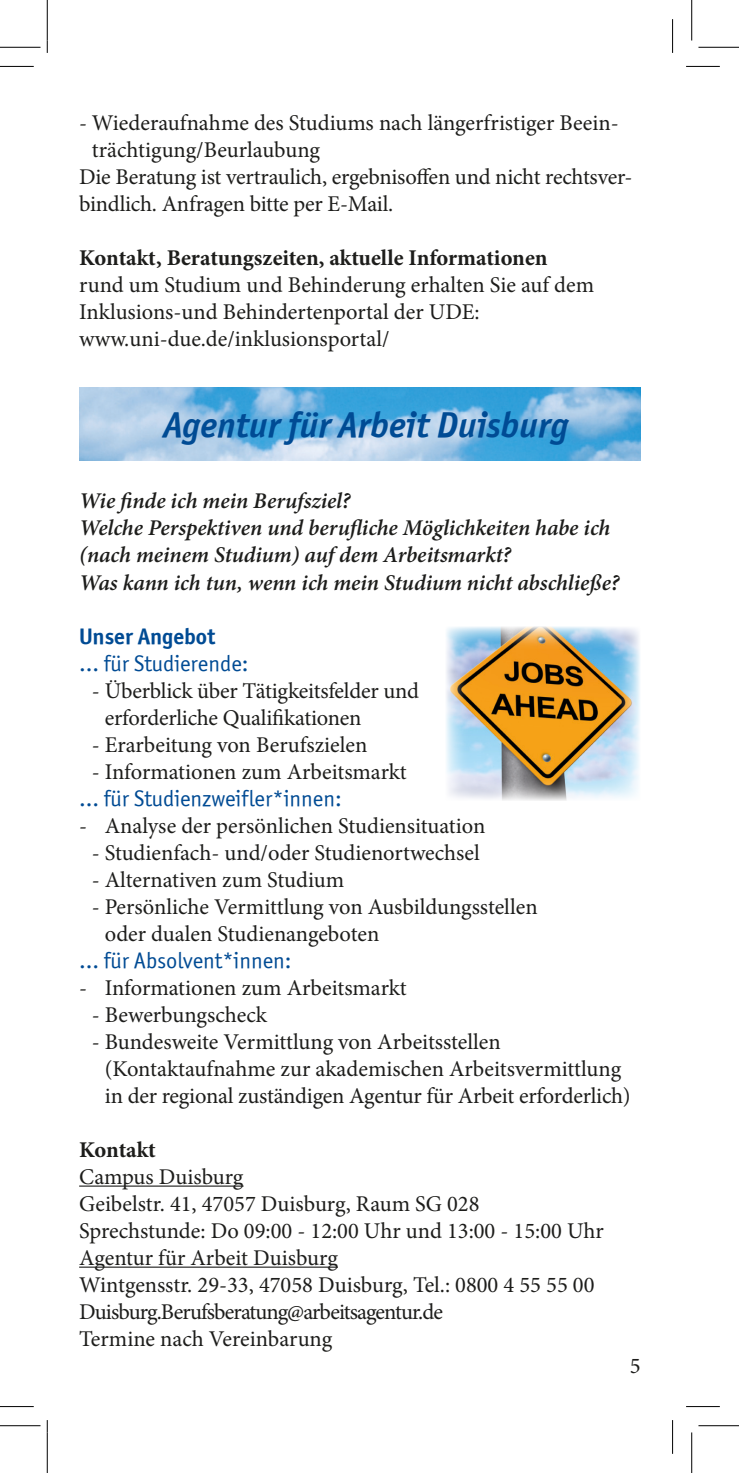
<style>
.page{position:relative;width:739px;height:1473px;background:#fff}
.page>*{position:absolute;margin:0;border:0;box-sizing:border-box;transform-origin:0 0}
.t1{font:36px "Officina Sans OSITCTT Bold Ita";color:#004b94}
.t2{font:22.5px/27px "Minion Pro";letter-spacing:-.005em;color:#1d1d1b}
.t3{font:italic 600 22.5px/27px "Minion Pro";letter-spacing:-.005em;color:#1d1d1b}
.t4{font:22.5px "Officina Sans OSITCTT Book";color:#004b94}
.t5{font:700 22.5px "Minion Pro";letter-spacing:-.005em;color:#1d1d1b}
.t6{font:22.5px "Officina Sans OSITCTT Bold";color:#004b94}
</style>
<div class="page">
<img style="left:79px;top:387px;width:561px;height:73px">
<hr style="left:79px;top:1185px;width:164px;height:1px;background:#1d1d1b">
<hr style="left:79px;top:1266px;width:259px;height:1px;background:#1d1d1b">
<img style="left:446px;top:626px;width:194px;height:174px">
<hr style="left:0;top:66px;width:34px;height:1px;background:#000">
<hr style="left:686px;top:66px;width:34px;height:1px;background:#000">
<hr style="left:0;top:1405px;width:34px;height:1px;background:#000">
<hr style="left:686px;top:1405px;width:34px;height:1px;background:#000">
<hr style="left:47px;top:19px;width:1px;height:34px;background:#000">
<hr style="left:47px;top:1419px;width:1px;height:34px;background:#000">
<hr style="left:672px;top:19px;width:1px;height:34px;background:#000">
<hr style="left:672px;top:1419px;width:1px;height:34px;background:#000">
<hr style="left:0;top:47px;width:40px;height:1px;background:#000">
<hr style="left:698px;top:47px;width:41px;height:1px;background:#000">
<hr style="left:0;top:1425px;width:40px;height:1px;background:#000">
<hr style="left:698px;top:1425px;width:41px;height:1px;background:#000">
<hr style="left:47px;top:0;width:1px;height:40px;background:#000">
<hr style="left:47px;top:1432px;width:1px;height:40px;background:#000">
<hr style="left:691px;top:0;width:1px;height:40px;background:#000">
<hr style="left:691px;top:1432px;width:1px;height:40px;background:#000">
<p class="t2" style="left:79px;top:110px;width:541px">- Wiederaufnahme des Studiums nach längerfristiger Beein-</p>
<p class="t2" style="left:92px;top:137px;width:230px">trächtigung/Beurlaubung</p>
<p class="t2" style="left:79px;top:164px;width:555px">Die Beratung ist vertraulich, ergebnisoffen und nicht rechtsver-</p>
<p class="t2" style="left:79px;top:191px;width:315px">bindlich. Anfragen bitte per E-Mail.</p>
<p class="t5" style="left:79px;top:242px;width:470px">Kontakt, Beratungszeiten, aktuelle Informationen</p>
<p class="t2" style="left:79px;top:272px;width:516px">rund um Studium und Behinderung erhalten Sie auf dem<br>Inklusions-und Behindertenportal der UDE: www.uni-due.de/inklusionsportal/</p>
<h1 class="t1" style="left:163px;top:403px;width:407px">Agentur für Arbeit Duisburg</h1>
<p class="t3" style="left:79px;top:487px;width:541px">Wie finde ich mein Berufsziel?<br>Welche Perspektiven und berufliche Möglichkeiten habe ich (nach meinem Studium) auf dem Arbeitsmarkt?<br>Was kann ich tun, wenn ich mein Studium nicht abschließe?</p>
<p class="t6" style="left:79px;top:622px;width:138px">Unser Angebot</p>
<p class="t4" style="left:79px;top:650px;width:171px">... für Studierende:</p>
<p class="t2" style="left:105px;top:677px;width:316px;text-indent:-13px">- Überblick über Tätigkeitsfelder und erforderliche Qualifikationen</p>
<p class="t2" style="left:92px;top:731px;width:277px">- Erarbeitung von Berufszielen</p>
<p class="t2" style="left:92px;top:758px;width:316px">- Informationen zum Arbeitsmarkt</p>
<p class="t4" style="left:79px;top:785px;width:264px">... für Studienzweifler*innen:</p>
<p class="t2" style="left:79px;top:812px;width:408px">- Analyse der persönlichen Studiensituation</p>
<p class="t2" style="left:92px;top:839px;width:389px">- Studienfach- und/oder Studienortwechsel</p>
<p class="t2" style="left:92px;top:866px;width:254px">- Alternativen zum Studium</p>
<p class="t2" style="left:105px;top:893px;width:434px;text-indent:-13px">- Persönliche Vermittlung von Ausbildungsstellen oder dualen Studienangeboten</p>
<p class="t4" style="left:79px;top:947px;width:214px">... für Absolvent*innen:</p>
<p class="t2" style="left:79px;top:974px;width:329px">- Informationen zum Arbeitsmarkt</p>
<p class="t2" style="left:92px;top:1001px;width:177px">- Bewerbungscheck</p>
<p class="t2" style="left:105px;top:1028px;width:527px;text-indent:-13px">- Bundesweite Vermittlung von Arbeitsstellen (Kontaktaufnahme zur akademischen Arbeitsvermittlung in der regional zuständigen Agentur für Arbeit erforderlich)</p>
<p class="t5" style="left:79px;top:1133px;width:78px">Kontakt</p>
<p class="t2" style="left:79px;top:1163px;width:526px">Campus Duisburg<br>Geibelstr. 41, 47057 Duisburg, Raum SG 028<br>Sprechstunde: Do 09:00 - 12:00 Uhr und 13:00 - 15:00 Uhr Agentur für Arbeit Duisburg<br>Wintgensstr. 29-33, 47058 Duisburg, Tel.: 0800 4 55 55 00<br>Duisburg.Berufsberatung@arbeitsagentur.de<br>Termine nach Vereinbarung</p>
<p class="t2" style="left:630px;top:1352px;width:12px">5</p>
</div>
